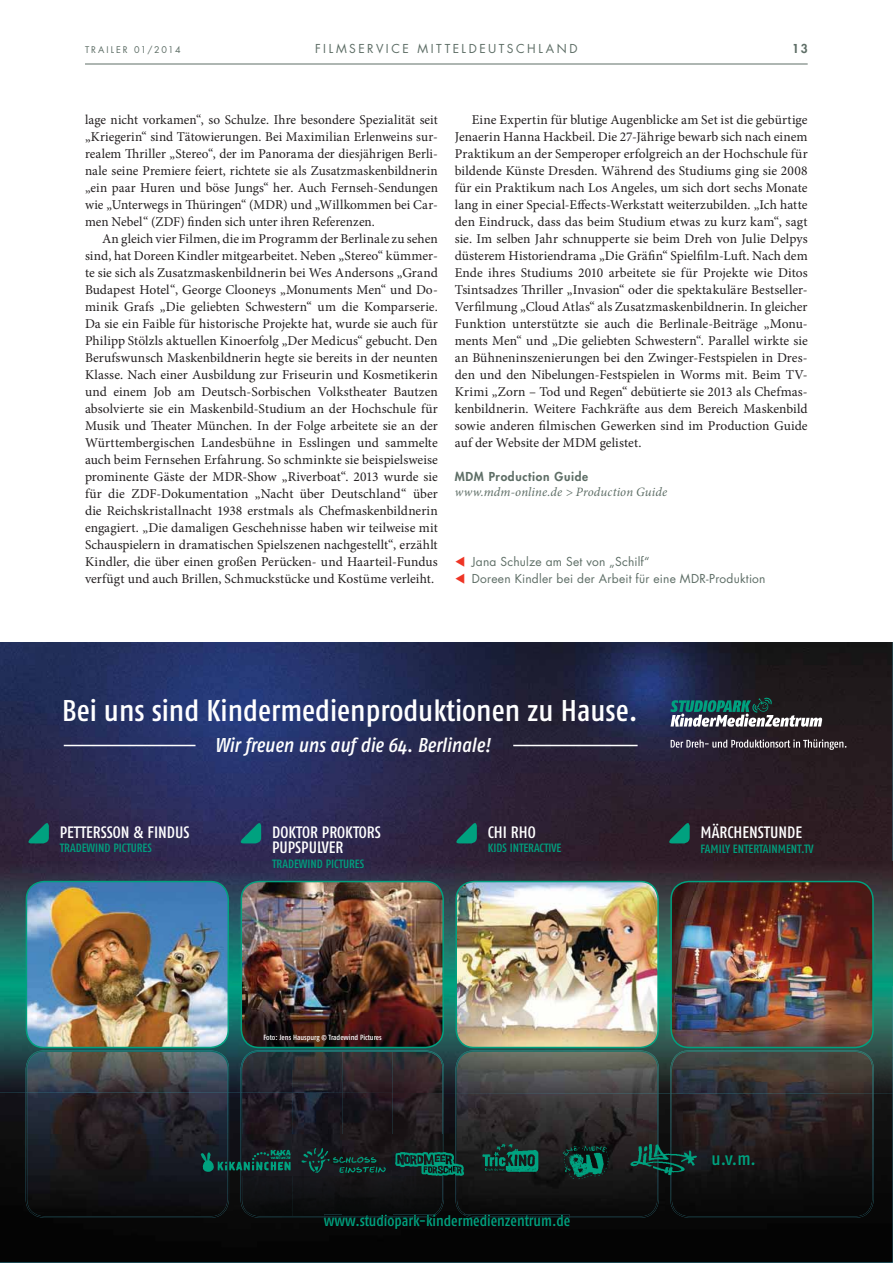
<style>
.page{position:relative;width:893px;height:1263px;background:#fff}
.page>*{position:absolute;margin:0;border:0;box-sizing:border-box;transform-origin:0 0}
.t1{font:500 30px "Fago Co";color:#fff}
.t2{font:italic 500 19.95px "Fago Co";color:#fff}
.t3{font:500 18.15px "Fago Co";color:#00a17f}
.t4{font:500 16.5px/15px "Fago Co";color:#fff}
.t5{font:500 15px "Fago Co";color:#00a17f}
.t6{font:13.5px/17px "Minion Pro";color:#231f20;text-align:justify}
.t7{font:italic 12.75px "Minion Pro";letter-spacing:.01em;color:#5e6e66}
.t8{font:12px/17px "Futura Std";letter-spacing:.025em;color:#5e6e66}
.t9{font:500 12px "Fago Co";color:#00a17f}
.t10{font:12px "Futura Std";letter-spacing:.21em;color:#5e6e66}
.t11{font:800 12px "Futura Std";letter-spacing:.06em;color:#5e6e66}
.t12{font:9px "Futura Std";letter-spacing:.215em;color:#5e6e66}
.t13{font:500 7.5px "Fago Co";color:#fff}
</style>
<div class="page">
<img style="left:0;top:642px;width:893px;height:621px">
<img style="left:0;top:862px;width:893px;height:196px">
<img style="left:0;top:1058px;width:26px;height:34px">
<img style="left:229px;top:1058px;width:12px;height:11px">
<img style="left:444px;top:1058px;width:11px;height:11px">
<img style="left:659px;top:1058px;width:11px;height:11px">
<img style="left:874px;top:1058px;width:19px;height:36px">
<img style="left:0;top:985px;width:893px;height:1px">
<svg style="left:666px;top:820px;width:24px;height:23px"></svg>
<svg style="left:238px;top:820px;width:23px;height:23px"></svg>
<svg style="left:454px;top:820px;width:23px;height:23px"></svg>
<svg style="left:26px;top:820px;width:23px;height:23px"></svg>
<img style="left:671px;top:882px;width:202px;height:166px;border-radius:18px">
<div style="left:670px;top:881px;width:204px;height:167px;border:2px solid #00a17f;border-radius:18px"></div>
<img style="left:670px;top:1050px;width:204px;height:168px">
<img style="left:456px;top:882px;width:202px;height:166px;border-radius:18px">
<div style="left:455px;top:881px;width:204px;height:167px;border:2px solid #00a17f;border-radius:18px"></div>
<img style="left:455px;top:1050px;width:204px;height:168px">
<img style="left:463px;top:1214px;width:107px;height:4px">
<img style="left:26px;top:882px;width:202px;height:166px;border-radius:18px">
<div style="left:26px;top:881px;width:203px;height:167px;border:2px solid #00a17f;border-radius:18px"></div>
<img style="left:26px;top:1050px;width:203px;height:168px">
<img style="left:241px;top:1050px;width:203px;height:168px">
<img style="left:324px;top:1214px;width:113px;height:4px">
<img style="left:241px;top:882px;width:202px;height:166px;border-radius:18px">
<div style="left:241px;top:881px;width:203px;height:167px;border:2px solid #00a17f;border-radius:18px"></div>
<img style="left:195px;top:1139px;width:503px;height:43px">
<svg style="left:671px;top:739px;width:175px;height:11px;background:#5c555e"></svg>
<svg style="left:670px;top:696px;width:152px;height:31px;background:#4c6265"></svg>
<hr style="left:64px;top:745px;width:131px;height:1px;background:#fff">
<hr style="left:513px;top:745px;width:124px;height:1px;background:#fff">
<hr style="left:85px;top:64px;width:723px;height:1px;background:#5e6e66">
<p class="t12" style="left:85px;top:45px;width:97px">TRAILER 01/2014</p>
<p class="t10" style="left:315px;top:43px;width:264px">FILMSERVICE MITTELDEUTSCHLAND</p>
<p class="t11" style="left:792px;top:43px;width:17px">13</p>
<p class="t6" style="left:85px;top:112px;width:354px">lage nicht vorkamen“, so Schulze. Ihre besondere Spezialität seit „Kriegerin“ sind Tätowierungen. Bei Maximilian Erlenweins sur&shy;realem Thriller „Stereo“, der im Panorama der diesjährigen Berli&shy;nale seine Premiere feiert, richtete sie als Zusatzmaskenbildnerin „ein paar Huren und böse Jungs“ her. Auch Fernseh-Sendungen wie „Unterwegs in Thüringen“ (MDR) und „Willkommen bei Car&shy;men Nebel“ (ZDF) finden sich unter ihren Referenzen.</p>
<p class="t6" style="left:85px;top:231px;width:354px;text-indent:17px">An gleich vier Filmen, die im Programm der Berlinale zu sehen sind, hat Doreen Kindler mitgearbeitet. Neben „Stereo“ kümmer&shy;te sie sich als Zusatzmaskenbildnerin bei Wes Andersons „Grand Budapest Hotel“, George Clooneys „Monuments Men“ und Do&shy;minik Grafs „Die geliebten Schwestern“ um die Komparserie.<br>Da sie ein Faible für historische Projekte hat, wurde sie auch für Philipp Stölzls aktuellen Kinoerfolg „Der Medicus“ gebucht. Den Berufswunsch Maskenbildnerin hegte sie bereits in der neunten Klasse. Nach einer Ausbildung zur Friseurin und Kosmetikerin und einem Job am Deutsch-Sorbischen Volkstheater Bautzen absolvierte sie ein Maskenbild-Studium an der Hochschule für Musik und Theater München. In der Folge arbeitete sie an der Württembergischen Landesbühne in Esslingen und sammelte auch beim Fernsehen Erfahrung. So schminkte sie beispiels weise prominente Gäste der MDR-Show „Riverboat“. 2013 wurde sie für die ZDF-Dokumentation „Nacht über Deutschland“ über die Reichskristallnacht 1938 erstmals als Chefmaskenbildnerin engagiert. „Die damaligen Geschehnisse haben wir teilweise mit Schauspielern in dramatischen Spielszenen nachgestellt“, erzählt Kindler, die über einen großen Perücken- und Haarteil-Fundus verfügt und auch Brillen, Schmuckstücke und Kostüme verleiht.</p>
<p class="t6" style="left:455px;top:112px;width:354px;text-indent:17px">Eine Expertin für blutige Augenblicke am Set ist die gebürtige Jenaerin Hanna Hackbeil. Die 27-Jährige bewarb sich nach einem Praktikum an der Semperoper erfolgreich an der Hochschule für bildende Künste Dresden. Während des Studiums ging sie 2008 für ein Praktikum nach Los Angeles, um sich dort sechs Monate lang in einer Special-Effects-Werkstatt weiterzubilden. „Ich hatte den Eindruck, dass das beim Studium etwas zu kurz kam“, sagt sie. Im selben Jahr schnupperte sie beim Dreh von Julie Delpys düsterem Historiendrama „Die Gräfin“ Spielfilm-Luft. Nach dem Ende ihres Studiums 2010 arbeitete sie für Projekte wie Ditos Tsintsadzes Thriller „Invasion“ oder die spektakuläre Bestseller-Verfilmung „Cloud Atlas“ als Zusatzmaskenbildnerin. In gleicher Funktion unterstützte sie auch die Berlinale-Beiträge „Monu&shy;ments Men“ und „Die geliebten Schwestern“. Parallel wirkte sie an Bühneninszenierungen bei den Zwinger-Festspielen in Dres&shy;den und den Nibelungen-Festspielen in Worms mit. Beim TV-Krimi „Zorn – Tod und Regen“ debütierte sie 2013 als Chefmas&shy;kenbildnerin. Weitere Fachkräfte aus dem Bereich Maskenbild sowie anderen filmischen Gewerken sind im Production Guide auf der Website der MDM gelistet.</p>
<p class="t11" style="left:455px;top:470px;width:135px">MDM Production Guide</p>
<p class="t7" style="left:455px;top:487px;width:214px">www.mdm-online.de &gt; Production Guide</p>
<p class="t8" style="left:472px;top:553px;width:295px">Jana Schulze am Set von „Schilf“<br>Doreen Kindler bei der Arbeit für eine MDR-Produktion</p>
<h1 class="t1" style="left:62px;top:700px;width:577px">Bei uns sind Kindermedienproduktionen zu Hause.</h1>
<h2 class="t2" style="left:215px;top:733px;width:277px">Wir freuen uns auf die 64. Berlinale!</h2>
<p class="t4" style="left:60px;top:826px;width:131px">PETTERSSON &amp; FINDUS</p>
<p class="t9" style="left:60px;top:844px;width:94px">TRADEWIND PICTURES</p>
<p class="t4" style="left:272px;top:826px;width:110px">DOKTOR PROKTORS<br>PUPSPULVER</p>
<p class="t9" style="left:272px;top:859px;width:94px">TRADEWIND PICTURES</p>
<p class="t4" style="left:488px;top:826px;width:49px">CHI RHO</p>
<p class="t9" style="left:488px;top:844px;width:75px">KIDS INTERACTIVE</p>
<p class="t4" style="left:701px;top:826px;width:103px">MÄRCHENSTUNDE</p>
<p class="t9" style="left:701px;top:844px;width:114px">FAMILY ENTERTAINMENT.TV</p>
<p class="t13" style="left:263px;top:1035px;width:120px">Foto: Jens Hauspurg © Tradewind Pictures</p>
<p class="t5" style="left:324px;top:1215px;width:248px">www.studiopark-kindermedienzentrum.de</p>
<h3 class="t3" style="left:711px;top:1152px;width:46px">u.v.m.</h3>
</div>
